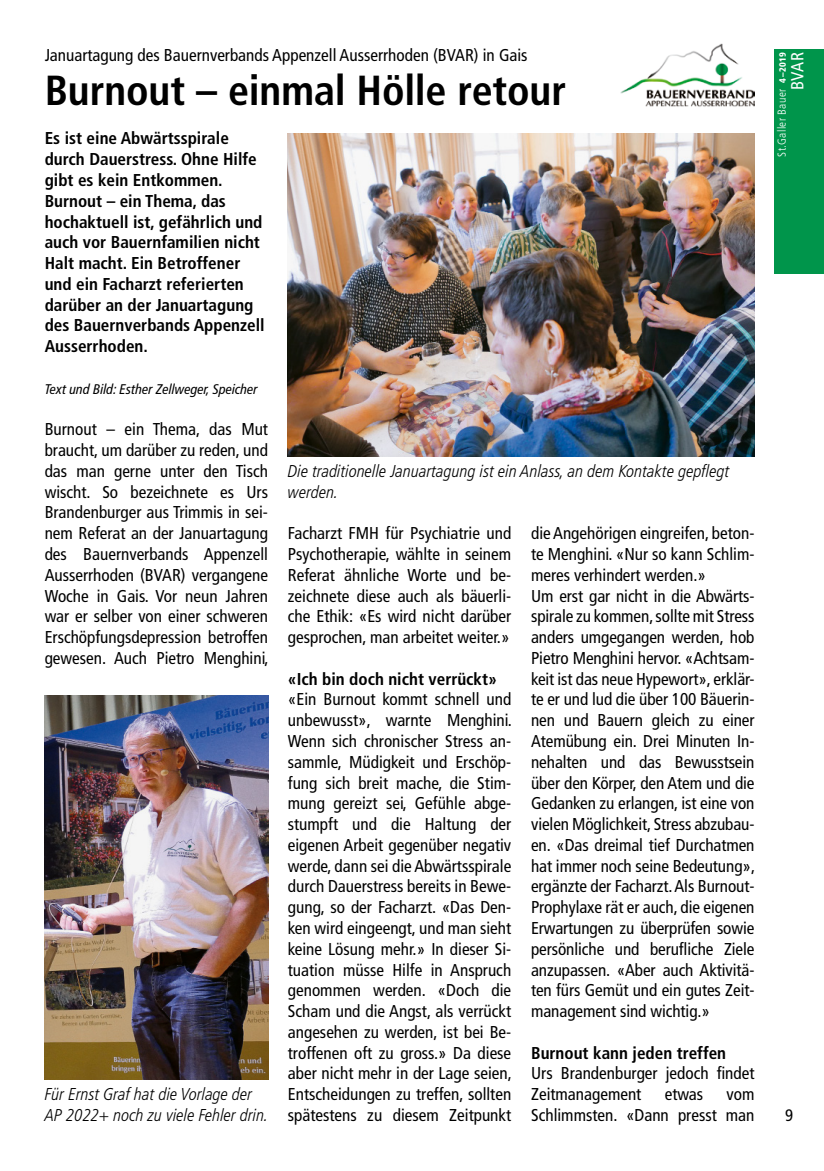
<style>
.page{position:relative;width:824px;height:1171px;background:#fff}
.page>*{position:absolute;margin:0;border:0;box-sizing:border-box;transform-origin:0 0}
.t1{font:700 condensed 42px "Frutiger LT Pro";letter-spacing:-.005em;color:#000}
.t2{font:condensed 17.5px "Frutiger LT Pro";color:#fff}
.t3{font:condensed 17.15px/20.8px "Frutiger LT Pro";letter-spacing:-.005em;color:#000;text-align:justify}
.t4{font:700 condensed 17.15px/20.8px "Frutiger LT Pro";color:#000}
.t5{font:italic 300 condensed 17.15px/20.8px "Frutiger LT Pro";color:#000}
.t6{font:condensed 16.62px "Frutiger LT Pro";color:#000}
.t7{font:italic condensed 14px "Frutiger LT Pro";color:#000}
.t8{font:300 condensed 11.55px "Frutiger LT Pro";letter-spacing:.035em;color:#fff}
.s1{font-weight:900;font-size:9.1px}
</style>
<div class="page">
<div style="left:774px;top:50px;width:49px;height:224px;background:#00954b"></div>
<img style="left:288px;top:134px;width:466px;height:322px">
<img style="left:45px;top:696px;width:223px;height:383px">
<img style="left:620px;top:43px;width:134px;height:64px">
<p class="t3" style="left:45px;top:45px;width:484px">Januartagung des Bauernverbands Appenzell Ausserrhoden (BVAR) in Gais</p>
<h1 class="t1" style="left:45px;top:65px;width:523px">Burnout – einmal Hölle retour</h1>
<p class="t4" style="left:45px;top:128px;width:221px">Es ist eine Abwärtsspirale durch Dauerstress. Ohne Hilfe gibt es kein Entkommen.<br>Burnout – ein Thema, das hochaktuell ist, gefährlich und auch vor Bauernfamilien nicht<br>Halt macht. Ein Betroffener und ein Facharzt referierten darüber an der Januartagung des Bauernverbands Appenzell<br>Ausserrhoden.</p>
<p class="t7" style="left:45px;top:381px;width:214px">Text und Bild: Esther Zellweger, Speicher</p>
<p class="t3" style="left:45px;top:419px;width:225px">Burnout – ein Thema, das Mut braucht, um darüber zu reden, und das man gerne unter den Tisch wischt. So bezeichnete es Urs Brandenburger aus Trimmis in sei&shy;nem Referat an der Januartagung des Bauernverbands Appenzell Ausserrhoden (BVAR) vergangene Woche in Gais. Vor neun Jahren war er selber von einer schweren Erschöpfungsdepression betroffen gewesen. Auch Pietro Menghini,</p>
<p class="t5" style="left:288px;top:461px;width:443px">Die traditionelle Januartagung ist ein Anlass, an dem Kontakte gepflegt werden.</p>
<p class="t3" style="left:288px;top:523px;width:225px">Facharzt FMH für Psychiatrie und Psychotherapie, wählte in seinem Referat ähnliche Worte und be&shy;zeichnete diese auch als bäuerli&shy;che Ethik: «Es wird nicht darüber gesprochen, man arbeitet weiter.»</p>
<p class="t4" style="left:288px;top:668px;width:211px">«Ich bin doch nicht verrückt»</p>
<p class="t3" style="left:288px;top:689px;width:225px">«Ein Burnout kommt schnell und unbewusst», warnte Menghini.<br>Wenn sich chronischer Stress an&shy;sammle, Müdigkeit und Erschöp&shy;fung sich breit mache, die Stim&shy;mung gereizt sei, Gefühle abge&shy;stumpft und die Haltung der eigenen Arbeit gegenüber negativ werde, dann sei die Abwärtsspirale durch Dauerstress bereits in Bewe&shy;gung, so der Facharzt. «Das Den&shy;ken wird eingeengt, und man sieht keine Lösung mehr.» In dieser Si&shy;tuation müsse Hilfe in Anspruch genommen werden. «Doch die Scham und die Angst, als verrückt angesehen zu werden, ist bei Be&shy;troffenen oft zu gross.» Da diese aber nicht mehr in der Lage seien, Entscheidungen zu treffen, sollten spätestens zu diesem Zeitpunkt</p>
<p class="t3" style="left:531px;top:523px;width:225px;text-align:left">die Angehörigen eingreifen, beton&shy;te Menghini. «Nur so kann Schlim&shy;meres verhindert werden.»<br>Um erst gar nicht in die Abwärts&shy;spirale zu kommen, sollte mit Stress anders umgegangen werden, hob Pietro Menghini hervor. «Achtsam&shy;keit ist das neue Hypewort», erklär&shy;te er und lud die über 100 Bäuerin&shy;nen und Bauern gleich zu einer Atemübung ein. Drei Minuten In&shy;nehalten und das Bewusstsein über den Körper, den Atem und die Gedanken zu erlangen, ist eine von vielen Möglichkeit, Stress abzubau&shy;en. «Das dreimal tief Durchatmen hat immer noch seine Bedeutung», ergänzte der Facharzt. Als Burnout-Prophylaxe rät er auch, die eigenen Erwartungen zu überprüfen sowie persönliche und berufliche Ziele anzupassen. «Aber auch Aktivitä&shy;ten fürs Gemüt und ein gutes Zeit&shy;management sind wichtig.»</p>
<p class="t4" style="left:531px;top:1042px;width:196px">Burnout kann jeden treffen</p>
<p class="t3" style="left:531px;top:1063px;width:225px">Urs Brandenburger jedoch findet<br>Zeitmanagement</p>
<p class="t5" style="left:45px;top:1084px;width:225px">Für Ernst Graf hat die Vorlage der<br>AP 2022+ noch zu viele Fehler drin.</p>
<p class="t3" style="left:664px;top:1084px;width:40px">etwas</p>
<p class="t3" style="left:531px;top:1084px;width:225px;text-align:right">vom<br>Schlimmsten. «Dann presst man</p>
<p class="t8" style="left:775px;top:157px;width:106px;rotate:-90deg">St.Galler Bauer <span class="s1">4–2019</span></p>
<p class="t2" style="left:787px;top:90px;width:39px;rotate:-90deg">BVAR</p>
<p class="t6" style="left:785px;top:1105px;width:9px">9</p>
</div>
